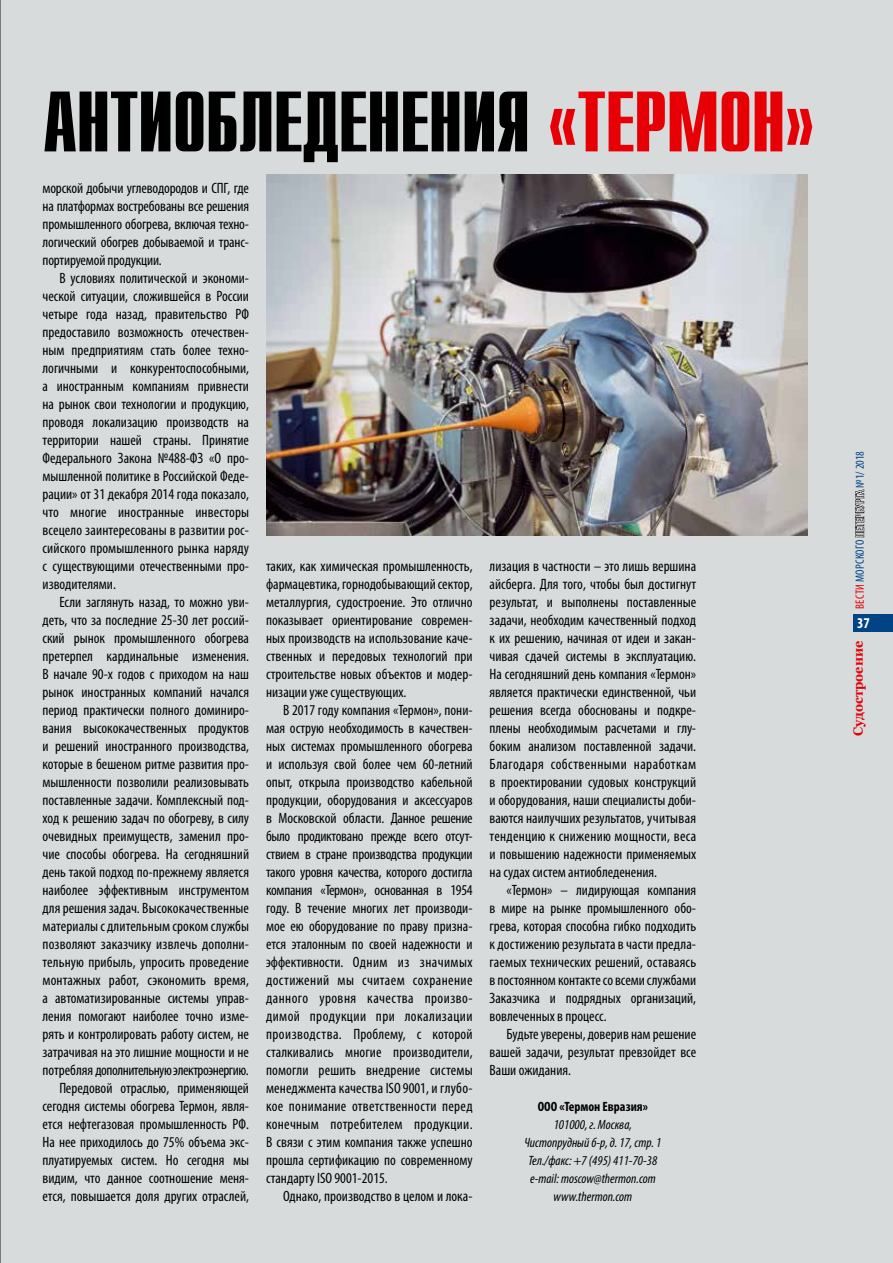
<style>
.page{position:relative;width:893px;height:1263px;background:#d8dbdc}
.page>*{position:absolute;margin:0;border:0;box-sizing:border-box;transform-origin:0 0}
.t1{font:700 85.5px "Compact C";letter-spacing:-.02em;color:#000}
.t2{font:condensed 15px/18px "Myriad Pro";color:#000;text-align:justify}
.t3{font:700 condensed 15px "Myriad Pro";color:#fff}
.t4{font:italic condensed 13.5px/18px "Myriad Pro";color:#000;text-align:center}
.t5{font:700 condensed 13.5px "Myriad Pro";color:#000}
.t6{font:700 13.5px "Georgia";color:#e60005;scale:.95 1}
.t7{font:condensed 12px "Myriad Pro";letter-spacing:.02em;color:#004485}
.s1{color:#e60005}
.s2{color:#fff}
</style>
<div class="page">
<img style="left:266px;top:174px;width:542px;height:362px">
<hr style="left:0;top:0;width:1px;height:1263px;background:#1e181b">
<div style="left:853px;top:614px;width:40px;height:17px;background:#004485"></div>
<svg style="left:855px;top:489px;width:9px;height:49px"></svg>
<h1 class="t1" style="left:43px;top:80px;width:774px">АНТИОБЛЕДЕНЕНИЯ <span class="s1">«ТЕРМОН»</span></h1>
<p class="t2" style="left:43px;top:179px;width:208px">морской добычи углеводородов и СПГ, где на платформах востребованы все решения промышленного обогрева, включая техно&shy;логический обогрев добываемой и транс&shy;портируемой продукции.</p>
<p class="t2" style="left:43px;top:269px;width:208px;text-indent:17px">В условиях политической и экономи&shy;ческой ситуации, сложившейся в России четыре года назад, правительство РФ предоставило возможность отечествен&shy;ным предприятиям стать более техно&shy;логичными и конкурентоспособными, а иностранным компаниям привнести на рынок свои технологии и продукцию, проводя локализацию производств на территории нашей страны. Принятие Федерального Закона №488-ФЗ «О про&shy;мышленной политике в Российской Феде&shy;рации» от 31 декабря 2014 года показало, что многие иностранные инвесторы всецело заинтересованы в развитии рос&shy;сийского промышленного рынка наряду с существующими отечественными про&shy;изводителями.</p>
<p class="t2" style="left:43px;top:593px;width:208px;text-align:right">Если заглянуть назад, то можно уви&shy;деть, что за последние 25-30 лет россий&shy;ский рынок промышленного обогрева претерпел кардинальные изменения.<br>В начале 90-х годов с приходом на наш рынок иностранных компаний начался период практически полного доминиро&shy;вания высококачественных продуктов и решений иностранного производства, которые в бешеном ритме развития про&shy;мышленности позволили реализовывать поставленные задачи. Комплексный под&shy;ход к решению задач по обогреву, в силу очевидных преимуществ, заменил про&shy;чие способы обогрева. На сегодняшний день такой подход по-прежнему является наиболее эффективным инструментом для решения задач. Высококачественные материалы с длительным сроком службы позволяют заказчику извлечь дополни&shy;тельную прибыль, упросить проведение монтажных работ, сэкономить время, а автоматизированные системы управ&shy;ления помогают наиболее точно изме&shy;рять и контролировать работу систем, не затрачивая на это лишние мощности и не потребляя дополнительную электроэнергию.<br>Передовой отраслью, применяющей сегодня системы обогрева Термон, явля&shy;ется нефтегазовая промышленность РФ.<br>На нее приходилось до 75% объема экс&shy;плуатируемых систем. Но сегодня мы видим, что данное соотношение меня&shy;ется, повышается доля других отраслей,</p>
<p class="t2" style="left:266px;top:557px;width:208px">таких, как химическая промышленность, фармацевтика, горнодобывающий сектор, металлургия, судостроение. Это отлично показывает ориентирование современ&shy;ных производств на использование каче&shy;ственных и передовых технологий при строительстве новых объектов и модер&shy;низации уже существующих.</p>
<p class="t2" style="left:266px;top:701px;width:208px;text-indent:17px">В 2017 году компания «Термон», пони&shy;мая острую необходимость в качествен&shy;ных системах промышленного обогрева и используя свой более чем 60-летний опыт, открыла производство кабельной продукции, оборудования и аксессуаров в Московской области. Данное решение было продиктовано прежде всего отсут&shy;ствием в стране производства продукции такого уровня качества, которого достигла компания «Термон», основанная в 1954 году. В течение многих лет производи&shy;мое ею оборудование по праву призна&shy;ется эталонным по своей надежности и эффективности. Одним из значимых достижений мы считаем сохранение данного уровня качества произво&shy;димой продукции при локализации производства. Проблему, с которой сталкивались многие производители, помогли решить внедрение системы менеджмента качества ISO 9001, и глубо&shy;кое понимание ответственности перед конечным потребителем продукции.<br>В связи с этим компания также успешно прошла сертификацию по современному стандарту ISO 9001-2015.</p>
<p class="t2" style="left:283px;top:1187px;width:191px">Однако, производство в целом и лока-</p>
<p class="t2" style="left:490px;top:557px;width:208px">лизация в частности – это лишь вершина айсберга. Для того, чтобы был достигнут результат, и выполнены поставленные задачи, необходим качественный подход к их решению, начиная от идеи и закан&shy;чивая сдачей системы в эксплуатацию.<br>На сегодняшний день компания «Термон» является практически единственной, чьи решения всегда обоснованы и подкре&shy;плены необходимым расчетами и глу&shy;боким анализом поставленной задачи.<br>Благодаря собственными наработкам в проектировании судовых конструкций и оборудования, наши специалисты доби&shy;ваются наилучших результатов, учитывая тенденцию к снижению мощности, веса и повышению надежности применяемых на судах систем антиобледенения.</p>
<p class="t2" style="left:490px;top:881px;width:208px;text-indent:17px">«Термон» – лидирующая компания в мире на рынке промышленного обо&shy;грева, которая способна гибко подходить к достижению результата в части предла&shy;гаемых технических решений, оставаясь в постоянном контакте со всеми службами Заказчика и подрядных организаций, вовлеченных в процесс.</p>
<p class="t2" style="left:490px;top:1025px;width:208px;text-indent:17px">Будьте уверены, доверив нам решение вашей задачи, результат превзойдет все Ваши ожидания.</p>
<p class="t5" style="left:538px;top:1098px;width:112px">ООО «Термон Евразия»</p>
<p class="t4" style="left:524px;top:1115px;width:138px">101000, г. Москва,<br>Чистопрудный б-р, д. 17, стр. 1<br>Тел./факс: +7 (495) 411-70-38 e-mail: moscow@thermon.com www.thermon.com</p>
<p class="t7" style="left:852px;top:609px;width:160px;rotate:-90deg"><span class="s1">ВЕСТИ</span> МОРСКОГО <span class="s2">ПЕТЕРБУРГА</span> №1/ 2018</p>
<p class="t3" style="left:857px;top:614px;width:14px">37</p>
<p class="t6" style="left:849px;top:736px;width:102px;rotate:-90deg">Судостроение</p>
</div>
